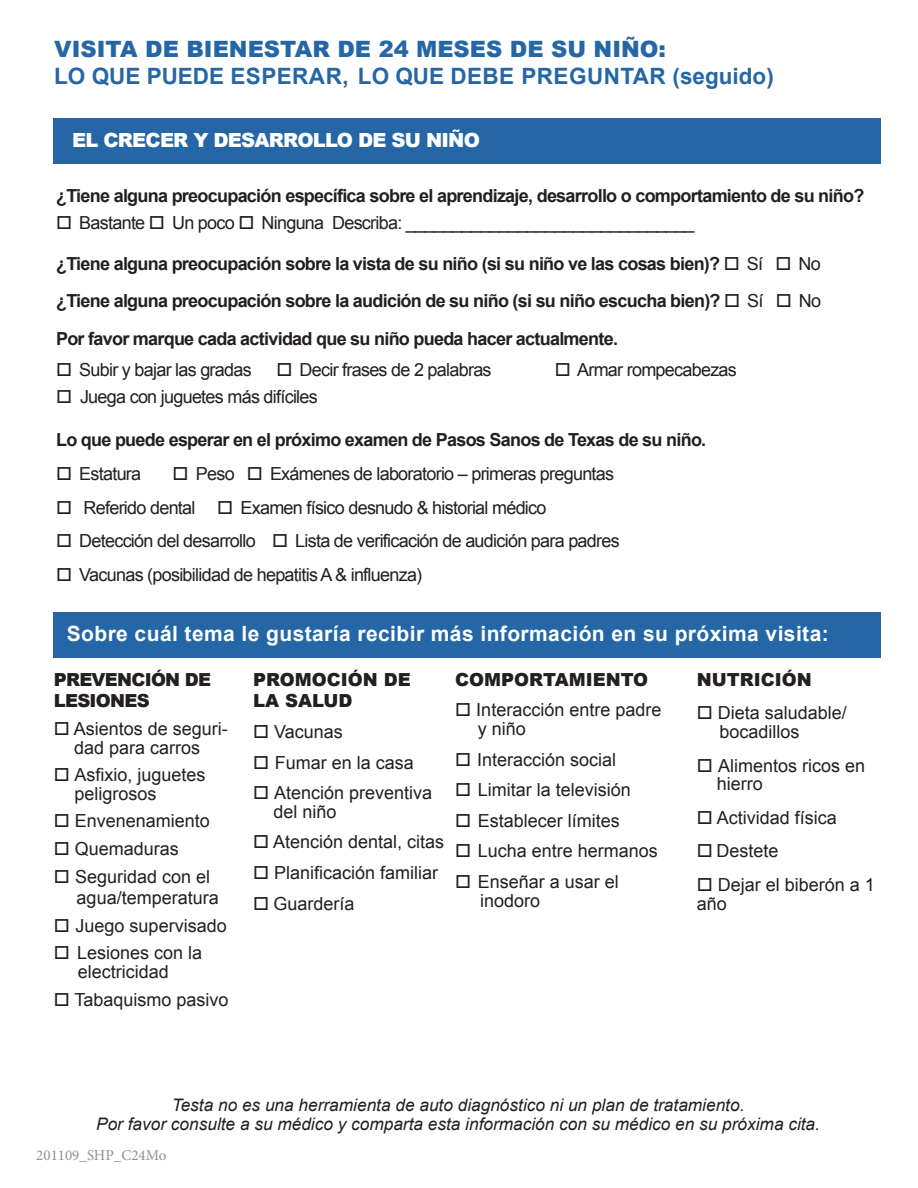
<style>
.page{position:relative;width:918px;height:1188px;background:#fff}
.page>*{position:absolute;margin:0;border:0;box-sizing:border-box;transform-origin:0 0}
.t1{font:700 22.5px "Arial";color:#2567a6}
.t2{font:900 22.5px "Arial";color:#2567a6}
.t3{font:700 21px "Arial";letter-spacing:.02em;color:#fff}
.t4{font:900 19.5px "Arial";letter-spacing:-.04em;color:#fff}
.t5{font:18px/18.6px "Arial";color:#231f20}
.t6{font:18px "Arial";letter-spacing:-.04em;color:#231f20}
.t7{font:700 18px "Arial";letter-spacing:-.04em;color:#231f20}
.t8{font:900 18px "Arial";color:#231f20}
.t9{font:900 18px/21.6px "Arial";letter-spacing:-.04em;color:#231f20}
.t10{font:italic 17.25px "Arial";color:#231f20}
.t11{font:15px "Minion Pro";color:#231f20}
.s1{font-weight:400}
</style>
<div class="page">
<div style="left:54px;top:612px;width:827px;height:46px;background:#2567a6"></div>
<div style="left:53px;top:118px;width:827px;height:45px;background:#2567a6"></div>
<p class="t2" style="left:54px;top:33px;width:613px">VISITA DE BIENESTAR DE 24 MESES DE SU NIÑO:</p>
<p class="t1" style="left:54px;top:61px;width:721px">LO QUE PUEDE ESPERAR, LO QUE DEBE PREGUNTAR (seguido)</p>
<p class="t4" style="left:72px;top:126px;width:409px">EL CRECER Y DESARROLLO DE SU NIÑO</p>
<p class="t7" style="left:56px;top:184px;width:810px">¿Tiene alguna preocupación específica sobre el aprendizaje, desarrollo o comportamiento de su niño?</p>
<p class="t6" style="left:56px;top:211px;width:640px">□ Bastante □ Un poco □ Ninguna Describa: _______________________________</p>
<p class="t7" style="left:56px;top:251px;width:766px">¿Tiene alguna preocupación sobre la vista de su niño (si su niño ve las cosas bien)? □ <span class="s1">Sí</span> □ <span class="s1">No</span></p>
<p class="t7" style="left:56px;top:289px;width:767px">¿Tiene alguna preocupación sobre la audición de su niño (si su niño escucha bien)? □ <span class="s1">Sí</span> □ <span class="s1">No</span></p>
<p class="t7" style="left:56px;top:327px;width:563px">Por favor marque cada actividad que su niño pueda hacer actualmente.</p>
<p class="t6" style="left:56px;top:358px;width:197px">□ Subir y bajar las gradas</p>
<p class="t6" style="left:276px;top:358px;width:217px">□ Decir frases de 2 palabras</p>
<p class="t6" style="left:555px;top:358px;width:184px">□ Armar rompecabezas</p>
<p class="t6" style="left:56px;top:385px;width:263px">□ Juega con juguetes más difíciles</p>
<p class="t7" style="left:56px;top:428px;width:652px">Lo que puede esperar en el próximo examen de Pasos Sanos de Texas de su niño.</p>
<p class="t6" style="left:56px;top:462px;width:87px">□ Estatura</p>
<p class="t6" style="left:173px;top:462px;width:443px">□ Peso □ Exámenes de laboratorio – primeras preguntas</p>
<p class="t6" style="left:56px;top:496px;width:492px">□ Referido dental □ Examen físico desnudo &amp; historial médico</p>
<p class="t6" style="left:56px;top:529px;width:565px">□ Detección del desarrollo □ Lista de verificación de audición para padres</p>
<p class="t6" style="left:56px;top:563px;width:368px">□ Vacunas (posibilidad de hepatitis A &amp; influenza)</p>
<p class="t3" style="left:67px;top:620px;width:764px">Sobre cuál tema le gustaría recibir más información en su próxima visita:</p>
<p class="t9" style="left:54px;top:668px;width:159px">PREVENCIÓN DE<br>LESIONES</p>
<p class="t5" style="left:54px;top:720px;width:176px">□ Asientos de seguri-</p>
<p class="t5" style="left:74px;top:738px;width:128px">dad para carros</p>
<p class="t5" style="left:54px;top:766px;width:153px">□ Asfixio, juguetes</p>
<p class="t5" style="left:75px;top:784px;width:84px">peligrosos</p>
<p class="t5" style="left:54px;top:812px;width:158px">□ Envenenamiento</p>
<p class="t5" style="left:54px;top:840px;width:127px">□ Quemaduras</p>
<p class="t5" style="left:54px;top:867px;width:158px">□ Seguridad con el</p>
<p class="t5" style="left:77px;top:889px;width:144px">agua/temperatura</p>
<p class="t5" style="left:54px;top:916px;width:174px">□ Juego supervisado</p>
<p class="t5" style="left:54px;top:944px;width:150px">□ Lesiones con la</p>
<p class="t5" style="left:78px;top:963px;width:93px">electricidad</p>
<p class="t5" style="left:54px;top:990px;width:176px">□ Tabaquismo pasivo</p>
<p class="t8" style="left:253px;top:666px;width:159px">PROMOCIÓN DE</p>
<p class="t8" style="left:253px;top:688px;width:101px">LA SALUD</p>
<p class="t5" style="left:253px;top:723px;width:91px">□ Vacunas</p>
<p class="t5" style="left:253px;top:753px;width:162px">□ Fumar en la casa</p>
<p class="t5" style="left:253px;top:784px;width:181px">□ Atención preventiva</p>
<p class="t5" style="left:273px;top:802px;width:65px">del niño</p>
<p class="t5" style="left:253px;top:833px;width:193px">□ Atención dental, citas</p>
<p class="t5" style="left:253px;top:864px;width:187px">□ Planificación familiar</p>
<p class="t5" style="left:253px;top:894px;width:103px">□ Guardería</p>
<p class="t8" style="left:697px;top:666px;width:116px">NUTRICIÓN</p>
<p class="t5" style="left:697px;top:704px;width:152px">□ Dieta saludable/</p>
<p class="t5" style="left:720px;top:723px;width:82px">bocadillos</p>
<p class="t5" style="left:697px;top:756px;width:170px">□ Alimentos ricos en</p>
<p class="t5" style="left:717px;top:775px;width:48px">hierro</p>
<p class="t5" style="left:697px;top:808px;width:142px">□ Actividad física</p>
<p class="t5" style="left:697px;top:842px;width:83px">□ Destete</p>
<p class="t5" style="left:697px;top:876px;width:180px">□ Dejar el biberón a 1 año</p>
<p class="t8" style="left:455px;top:666px;width:194px">COMPORTAMIENTO</p>
<p class="t5" style="left:455px;top:701px;width:208px">□ Interacción entre padre</p>
<p class="t5" style="left:478px;top:720px;width:50px">y niño</p>
<p class="t5" style="left:455px;top:750px;width:162px">□ Interacción social</p>
<p class="t5" style="left:455px;top:781px;width:177px">□ Limitar la televisión</p>
<p class="t5" style="left:455px;top:811px;width:166px">□ Establecer límites</p>
<p class="t5" style="left:455px;top:842px;width:204px">□ Lucha entre hermanos</p>
<p class="t5" style="left:455px;top:873px;width:165px">□ Enseñar a usar el</p>
<p class="t5" style="left:480px;top:891px;width:62px">inodoro</p>
<p class="t10" style="left:172px;top:1094px;width:574px">Testa no es una herramienta de auto diagnóstico ni un plan de tratamiento.</p>
<p class="t10" style="left:96px;top:1113px;width:725px">Por favor consulte a su médico y comparta esta información con su médico en su próxima cita.</p>
<p class="t11" style="left:36px;top:1145px;width:132px">201109_SHP_C24Mo</p>
</div>
